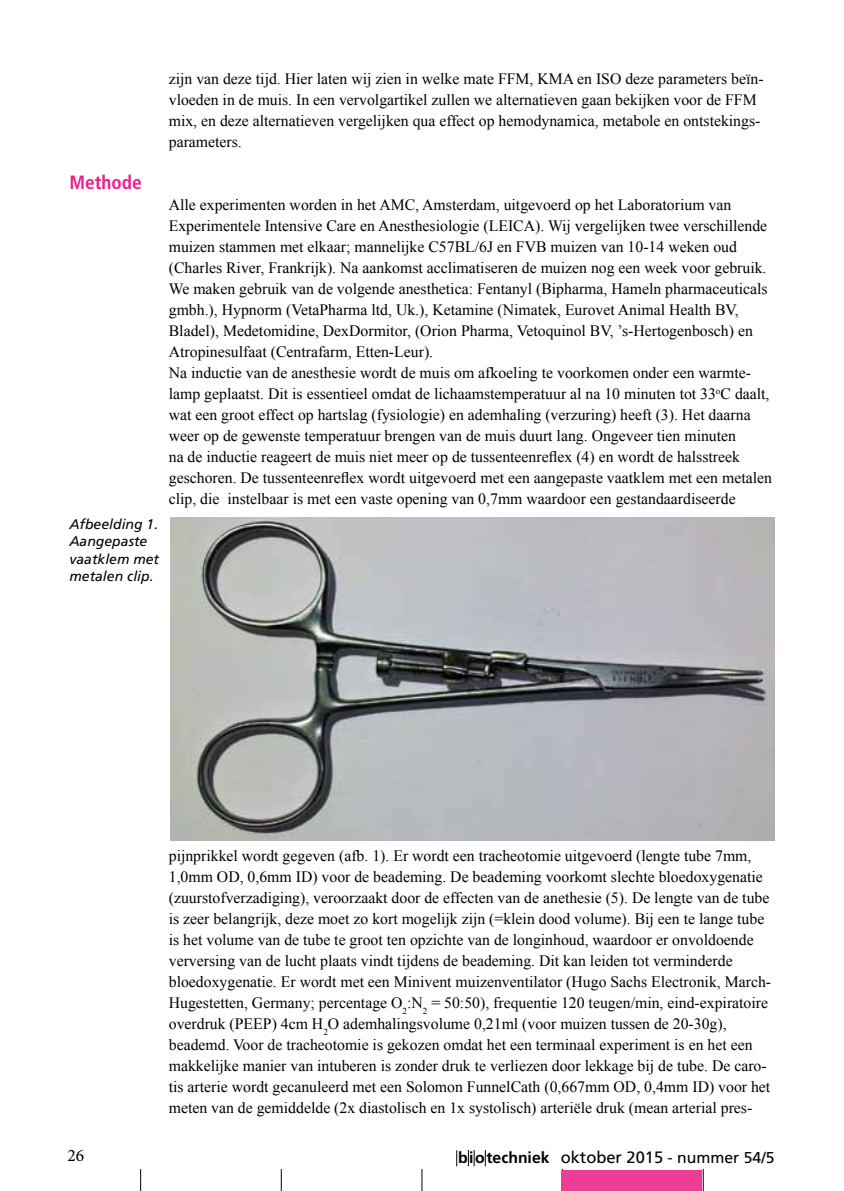
<style>
.page{position:relative;width:844px;height:1191px;background:#fff}
.page>*{position:absolute;margin:0;border:0;box-sizing:border-box;transform-origin:0 0}
.t1{font:700 condensed 19.25px "Frutiger";color:#ed1c8f}
.t2{font:17.5px "Minion Pro";color:#000}
.t3{font:15.75px/21px "Times New Roman";color:#000}
.t4{font:700 15.75px "Frutiger";color:#000}
.t5{font:italic 14px/17.5px "Frutiger";color:#000}
.s1{font-weight:400;font-size:16.45px}
.s2{font-weight:400}
</style>
<div class="page">
<svg style="left:140px;top:1169px;width:1px;height:22px"></svg>
<svg style="left:281px;top:1169px;width:1px;height:22px"></svg>
<svg style="left:421px;top:1169px;width:1px;height:22px"></svg>
<svg style="left:702px;top:1169px;width:1px;height:22px"></svg>
<svg style="left:468px;top:1150px;width:6px;height:16px"></svg>
<svg style="left:485px;top:1150px;width:1px;height:16px"></svg>
<svg style="left:456px;top:1150px;width:1px;height:16px"></svg>
<div style="left:561px;top:1170px;width:140px;height:21px;background:#ee3d96"></div>
<img style="left:170px;top:518px;width:604px;height:322px">
<p class="t3" style="left:169px;top:68px;width:596px">zijn van deze tijd. Hier laten wij zien in welke mate FFM, KMA en ISO deze parameters beïn&shy;vloeden in de muis. In een vervolgartikel zullen we alternatieven gaan bekijken voor de FFM mix, en deze alternatieven vergelijken qua effect op hemodynamica, metabole en ontstekings&shy;parameters.</p>
<p class="t1" style="left:69px;top:171px;width:74px">Methode</p>
<p class="t5" style="left:69px;top:515px;width:91px">Afbeelding 1.<br>Aangepaste vaatklem met metalen clip.</p>
<p class="t3" style="left:169px;top:194px;width:604px">Alle experimenten worden in het AMC, Amsterdam, uitgevoerd op het Laboratorium van Experimentele Intensive Care en Anesthesiologie (LEICA). Wij vergelijken twee verschillende muizen stammen met elkaar; mannelijke C57BL/6J en FVB muizen van 10-14 weken oud (Charles River, Frankrijk). Na aankomst acclimatiseren de muizen nog een week voor gebruik.<br>We maken gebruik van de volgende anesthetica: Fentanyl (Bipharma, Hameln pharmaceuticals gmbh.), Hypnorm (VetaPharma ltd, Uk.), Ketamine (Nimatek, Eurovet Animal Health BV, Bladel), Medetomidine, DexDormitor, (Orion Pharma, Vetoquinol BV, ’s-Hertogenbosch) en Atropinesulfaat (Centrafarm, Etten-Leur).<br>Na inductie van de anesthesie wordt de muis om afkoeling te voorkomen onder een warmte&shy;lamp geplaatst. Dit is essentieel omdat de lichaamstemperatuur al na 10 minuten tot 33<sup>o</sup>C daalt, wat een groot effect op hartslag (fysiologie) en ademhaling (verzuring) heeft (3). Het daarna weer op de gewenste temperatuur brengen van de muis duurt lang. Ongeveer tien minuten<br>na de inductie reageert de muis niet meer op de tussenteenreflex (4) en wordt de halsstreek geschoren. De tussenteenreflex wordt uitgevoerd met een aangepaste vaatklem met een metalen clip, die instelbaar is met een vaste opening van 0,7mm waardoor een gestandaardiseerde</p>
<p class="t3" style="left:169px;top:845px;width:603px">pijnprikkel wordt gegeven (afb. 1). Er wordt een tracheotomie uitgevoerd (lengte tube 7mm, 1,0mm OD, 0,6mm ID) voor de beademing. De beademing voorkomt slechte bloedoxygenatie (zuurstofverzadiging), veroorzaakt door de effecten van de anethesie (5). De lengte van de tube is zeer belangrijk, deze moet zo kort mogelijk zijn (=klein dood volume). Bij een te lange tube is het volume van de tube te groot ten opzichte van de longinhoud, waardoor er onvoldoende verversing van de lucht plaats vindt tijdens de beademing. Dit kan leiden tot verminderde bloedoxygenatie. Er wordt met een Minivent muizenventilator (Hugo Sachs Electronik, March-Hugestetten, Germany; percentage O<sub>2</sub>:N<sub>2</sub> = 50:50), frequentie 120 teugen/min, eind-expiratoire overdruk (PEEP) 4cm H<sub>2</sub>O ademhalingsvolume 0,21ml (voor muizen tussen de 20-30g), beademd. Voor de tracheotomie is gekozen omdat het een terminaal experiment is en het een makkelijke manier van intuberen is zonder druk te verliezen door lekkage bij de tube. De caro&shy;tis arterie wordt gecanuleerd met een Solomon FunnelCath (0,667mm OD, 0,4mm ID) voor het meten van de gemiddelde (2x diastolisch en 1x systolisch) arteriële druk (mean arterial pres-</p>
<p class="t2" style="left:67px;top:1143px;width:18px">26</p>
<p class="t4" style="left:458px;top:1148px;width:318px">biotechniek <span class="s1">oktober 2015</span> <span class="s2">- nummer 54/5</span></p>
</div>
